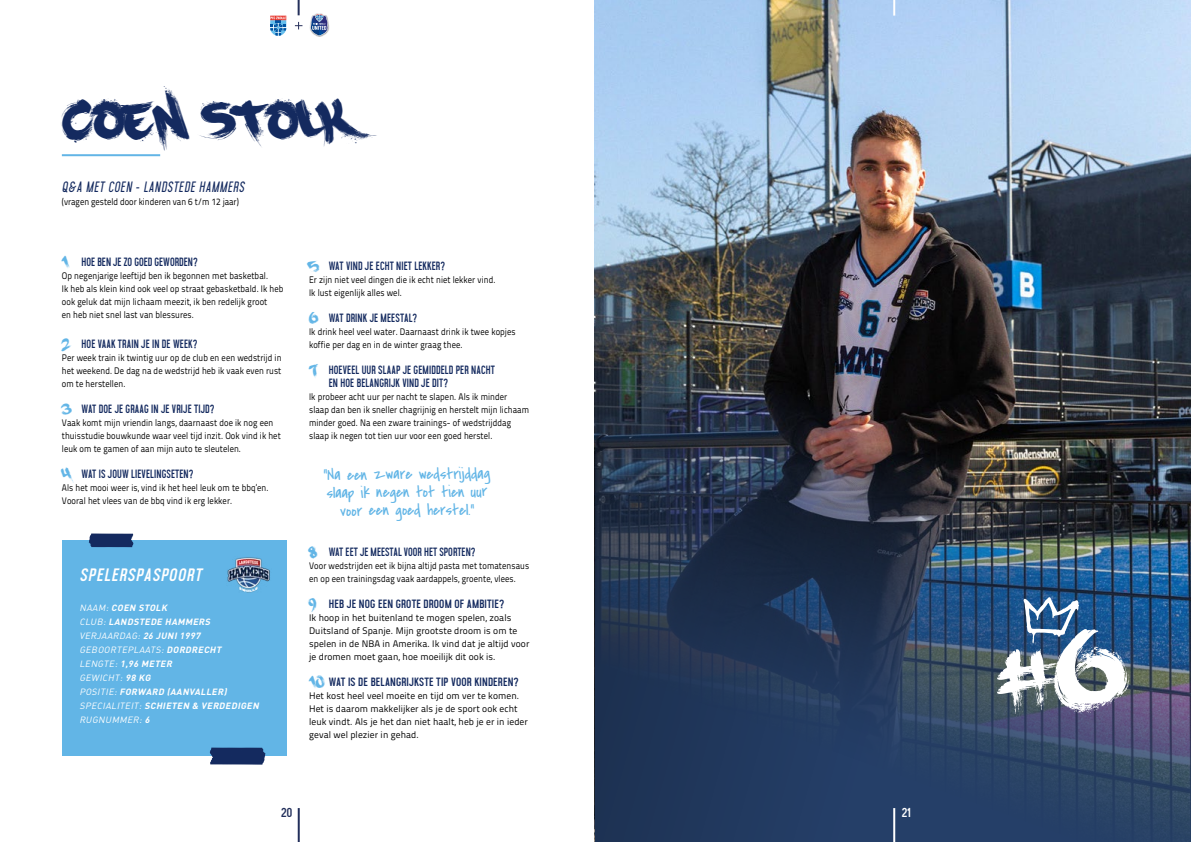
<style>
.page{position:relative;width:1191px;height:842px;background:#fff}
.page>*{position:absolute;margin:0;border:0;box-sizing:border-box;transform-origin:0 0}
.t1{font:60px "Paint Cans";color:#fff}
.t2{font:40px "Paint Cans";color:#142a5f}
.t3{font:italic 700 18px "Aquilone";letter-spacing:.05em;color:#fff}
.t4{font:16px/18px "Covered By Your Grace";letter-spacing:-.01em;color:#62b5e6;text-align:center}
.t5{font:italic 15px "Aquilone";letter-spacing:.05em;color:#142a5f;scale:.89 1}
.t6{font:700 13px "Aquilone";color:#222f5b}
.t7{font:700 13px "Aquilone";color:#fff}
.t8{font:700 12px/13px "Aquilone";letter-spacing:.01em;color:#142a5f;scale:.89 1}
.t9{font:700 12px "Aquilone";letter-spacing:.01em;color:#142a5f}
.t10{font:9.5px/13px "Titillium Text 22 L";letter-spacing:.01em;color:#000;scale:.89 1}
.t11{font:9.5px/13px "Titillium Text 22 L";letter-spacing:.01em;color:#000}
.t12{font:italic 700 9px/14px "DIN";color:#fff}
.t13{font:italic 9px/14px "DIN Regular Alternate";color:#fff}
.s1{font-family:"Paint Cans";font-weight:400;color:#62b5e6}
.s2{font-family:"DIN Regular Alternate";font-weight:400}
.s3{font-family:"DIN";font-weight:700}
.s4{font-size:83.1px}
</style>
<div class="page">
<div style="left:62px;top:540px;width:224px;height:216px;background:#62b5e6"></div>
<svg style="left:210px;top:747px;width:56px;height:18px"></svg>
<svg style="left:89px;top:533px;width:44px;height:14px"></svg>
<hr style="left:62px;top:154px;width:98px;height:2px;background:#62b5e6">
<img style="left:594px;top:0;width:597px;height:116px">
<img style="left:594px;top:116px;width:597px;height:726px">
<svg style="left:1023px;top:597px;width:56px;height:47px"></svg>
<img style="left:227px;top:557px;width:43px;height:36px">
<svg style="left:270px;top:15px;width:17px;height:21px"></svg>
<svg style="left:295px;top:22px;width:7px;height:7px"></svg>
<img style="left:309px;top:20px;width:20px;height:11px">
<svg style="left:310px;top:13px;width:18px;height:23px"></svg>
<svg style="left:298px;top:0;width:2px;height:15px"></svg>
<hr style="left:893px;top:808px;width:2px;height:34px;background:#fff">
<svg style="left:893px;top:0;width:2px;height:16px"></svg>
<hr style="left:298px;top:808px;width:2px;height:34px;background:#222f5b">
<h2 class="t2" style="left:62px;top:96px;width:321px">COEN STOLK</h2>
<h3 class="t5" style="left:62px;top:178px;width:206px">Q&amp;A MET COEN - LANDSTEDE HAMMERS</h3>
<p class="t10" style="left:62px;top:195px;width:200px">(vragen gesteld door kinderen van 6 t/m 12 jaar)</p>
<p class="t8" style="left:62px;top:256px;width:154px"><span class="s1">1</span> HOE BEN JE ZO GOED GEWORDEN?</p>
<p class="t10" style="left:62px;top:269px;width:250px">Op negenjarige leeftijd ben ik begonnen met basketbal.<br>Ik heb als klein kind ook veel op straat gebasketbald. Ik heb ook geluk dat mijn lichaam meezit, ik ben redelijk groot<br>en heb niet snel last van blessures.</p>
<p class="t8" style="left:62px;top:338px;width:154px"><span class="s1">2</span> HOE VAAK TRAIN JE IN DE WEEK?</p>
<p class="t10" style="left:62px;top:351px;width:248px;text-align:justify">Per week train ik twintig uur op de club en een wedstrijd in het weekend. De dag na de wedstrijd heb ik vaak even rust om te herstellen.</p>
<p class="t8" style="left:62px;top:403px;width:173px"><span class="s1">3</span> WAT DOE JE GRAAG IN JE VRIJE TIJD?</p>
<p class="t10" style="left:62px;top:416px;width:247px">Vaak komt mijn vriendin langs, daarnaast doe ik nog een thuisstudie bouwkunde waar veel tijd inzit. Ook vind ik het leuk om te gamen of aan mijn auto te sleutelen.</p>
<p class="t8" style="left:62px;top:468px;width:149px"><span class="s1">4</span> WAT IS JOUW LIEVELINGSETEN?</p>
<p class="t10" style="left:62px;top:481px;width:234px">Als het mooi weer is, vind ik het heel leuk om te bbq’en.<br>Vooral het vlees van de bbq vind ik erg lekker.</p>
<h3 class="t3" style="left:79px;top:564px;width:124px">SPELERSPASPOORT</h3>
<p class="t12" style="left:79px;top:600px;width:134px"><span class="s2">NAAM:</span> COEN STOLK<br><span class="s2">CLUB:</span> LANDSTEDE HAMMERS</p>
<p class="t13" style="left:79px;top:628px;width:145px">VERJAARDAG: <span class="s3">26 JUNI 1997<br></span>GEBOORTEPLAATS: <span class="s3">DORDRECHT</span></p>
<p class="t12" style="left:79px;top:656px;width:96px"><span class="s2">LENGTE:</span> 1,96 METER</p>
<p class="t13" style="left:79px;top:670px;width:75px">GEWICHT: <span class="s3">98 KG</span></p>
<p class="t12" style="left:79px;top:684px;width:183px"><span class="s2">POSITIE:</span> FORWARD (AANVALLER)<br><span class="s2">SPECIALITEIT:</span> SCHIETEN &amp; VERDEDIGEN</p>
<p class="t13" style="left:79px;top:712px;width:74px">RUGNUMMER: <span class="s3">6</span></p>
<p class="t8" style="left:309px;top:260px;width:154px"><span class="s1">5</span> WAT VIND JE ECHT NIET LEKKER?</p>
<p class="t10" style="left:309px;top:273px;width:211px">Er zijn niet veel dingen die ik echt niet lekker vind.<br>Ik lust eigenlijk alles wel.</p>
<p class="t8" style="left:309px;top:312px;width:123px"><span class="s1">6</span> WAT DRINK JE MEESTAL?</p>
<p class="t10" style="left:309px;top:325px;width:234px">Ik drink heel veel water. Daarnaast drink ik twee kopjes koffie per dag en in de winter graag thee.</p>
<p class="t8" style="left:329px;top:364px;width:188px;text-indent:-20px"><span class="s1">7</span> HOEVEEL UUR SLAAP JE GEMIDDELD PER NACHT<br>EN HOE BELANGRIJK VIND JE DIT?</p>
<p class="t10" style="left:309px;top:390px;width:249px">Ik probeer acht uur per nacht te slapen. Als ik minder slaap dan ben ik sneller chagrijnig en herstelt mijn lichaam minder goed. Na een zware trainings- of wedstrijddag slaap ik negen tot tien uur voor een goed herstel.</p>
<h3 class="t4" style="left:323px;top:465px;width:168px">“Na een zware wedstrijddag slaap ik negen tot tien uur voor een goed herstel.“</h3>
<p class="t8" style="left:309px;top:546px;width:188px"><span class="s1">8</span> WAT EET JE MEESTAL VOOR HET SPORTEN?</p>
<p class="t10" style="left:309px;top:559px;width:249px">Voor wedstrijden eet ik bijna altijd pasta met tomatensaus en op een trainingsdag vaak aardappels, groente, vlees.</p>
<p class="t9" style="left:309px;top:597px;width:197px"><span class="s1">9</span> HEB JE NOG EEN GROTE DROOM OF AMBITIE?</p>
<p class="t11" style="left:309px;top:611px;width:222px">Ik hoop in het buitenland te mogen spelen, zoals Duitsland of Spanje. Mijn grootste droom is om te spelen in de NBA in Amerika. Ik vind dat je altijd voor je dromen moet gaan, hoe moeilijk dit ook is.</p>
<p class="t9" style="left:309px;top:675px;width:211px"><span class="s1">10</span> WAT IS DE BELANGRIJKSTE TIP VOOR KINDEREN?</p>
<p class="t11" style="left:309px;top:689px;width:220px">Het kost heel veel moeite en tijd om ver te komen.<br>Het is daarom makkelijker als je de sport ook echt leuk vindt. Als je het dan niet haalt, heb je er in ieder geval wel plezier in gehad.</p>
<h3 class="t6" style="left:281px;top:805px;width:12px">20</h3>
<h3 class="t7" style="left:901px;top:805px;width:11px">21</h3>
<h1 class="t1" style="left:999px;top:643px;width:127px">#<span class="s4">6</span></h1>
</div>
